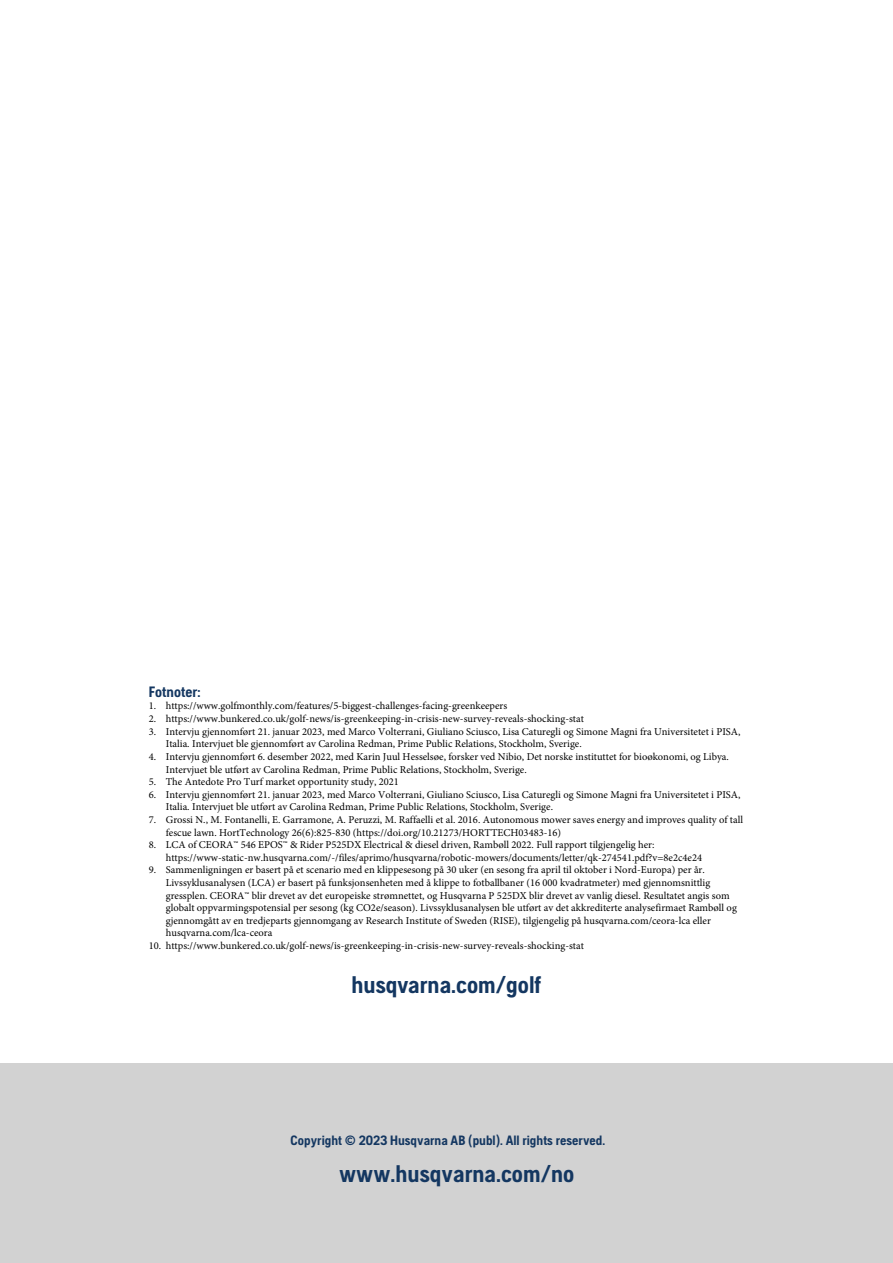
<style>
.page{position:relative;width:893px;height:1263px;background:#fff}
.page>*{position:absolute;margin:0;border:0;box-sizing:border-box;transform-origin:0 0}
.t1{font:700 24px "Husqvarna Gothic";color:#143761}
.t2{font:700 15px "Husqvarna Gothic";color:#143761}
.t3{font:700 13.5px "Husqvarna Gothic";color:#143761}
.t4{font:10.5px/12.6px "Minion Pro";color:#000}
</style>
<div class="page">
<div style="left:0;top:1064px;width:893px;height:199px;background:#d2d2d2"></div>
<h2 class="t2" style="left:149px;top:683px;width:53px">Fotnoter:</h2>
<p class="t4" style="left:149px;top:700px;width:360px">1. https://www.golfmonthly.com/features/5-biggest-challenges-facing-greenkeepers</p>
<p class="t4" style="left:149px;top:712px;width:437px">2. https://www.bunkered.co.uk/golf-news/is-greenkeeping-in-crisis-new-survey-reveals-shocking-stat</p>
<p class="t4" style="left:166px;top:725px;width:576px;text-indent:-17px">3. Intervju gjennomført 21. januar 2023, med Marco Volterrani, Giuliano Sciusco, Lisa Caturegli og Simone Magni fra Universitetet i PISA,<br>Italia. Intervjuet ble gjennomført av Carolina Redman, Prime Public Relations, Stockholm, Sverige.</p>
<p class="t4" style="left:166px;top:750px;width:564px;text-indent:-17px">4. Intervju gjennomført 6. desember 2022, med Karin Juul Hesselsøe, forsker ved Nibio, Det norske instituttet for bioøkonomi, og Libya.<br>Intervjuet ble utført av Carolina Redman, Prime Public Relations, Stockholm, Sverige.</p>
<p class="t4" style="left:149px;top:775px;width:252px">5. The Antedote Pro Turf market opportunity study, 2021</p>
<p class="t4" style="left:166px;top:788px;width:576px;text-indent:-17px">6. Intervju gjennomført 21. januar 2023, med Marco Volterrani, Giuliano Sciusco, Lisa Caturegli og Simone Magni fra Universitetet i PISA,<br>Italia. Intervjuet ble utført av Carolina Redman, Prime Public Relations, Stockholm, Sverige.</p>
<p class="t4" style="left:166px;top:813px;width:579px;text-indent:-17px">7. Grossi N., M. Fontanelli, E. Garramone, A. Peruzzi, M. Raffaelli et al. 2016. Autonomous mower saves energy and improves quality of tall fescue lawn. HortTechnology 26(6):825-830 (https://doi.org/10.21273/HORTTECH03483-16)</p>
<p class="t4" style="left:166px;top:838px;width:538px;text-indent:-17px">8. LCA of CEORA™ 546 EPOS™ &amp; Rider P525DX Electrical &amp; diesel driven, Rambøll 2022. Full rapport tilgjengelig her: https://www-static-nw.husqvarna.com/-/files/aprimo/husqvarna/robotic-mowers/documents/letter/qk-274541.pdf?v=8e2c4e24</p>
<p class="t4" style="left:166px;top:864px;width:573px;text-indent:-17px">9. Sammenligningen er basert på et scenario med en klippesesong på 30 uker (en sesong fra april til oktober i Nord-Europa) per år.<br>Livssyklusanalysen (LCA) er basert på funksjonsenheten med å klippe to fotballbaner (16 000 kvadratmeter) med gjennomsnittlig gressplen. CEORA™ blir drevet av det europeiske strømnettet, og Husqvarna P 525DX blir drevet av vanlig diesel. Resultatet angis som globalt oppvarmingspotensial per sesong (kg CO2e/season). Livssyklusanalysen ble utført av det akkrediterte analysefirmaet Rambøll og gjennomgått av en tredjeparts gjennomgang av Research Institute of Sweden (RISE), tilgjengelig på husqvarna.com/ceora-lca eller husqvarna.com/lca-ceora</p>
<p class="t4" style="left:149px;top:939px;width:437px">10. https://www.bunkered.co.uk/golf-news/is-greenkeeping-in-crisis-new-survey-reveals-shocking-stat</p>
<h1 class="t1" style="left:352px;top:970px;width:191px">husqvarna.com/golf</h1>
<p class="t3" style="left:291px;top:1133px;width:316px">Copyright © 2023 Husqvarna AB (publ). All rights reserved.</p>
<h1 class="t1" style="left:339px;top:1160px;width:237px">www.husqvarna.com/no</h1>
</div>
